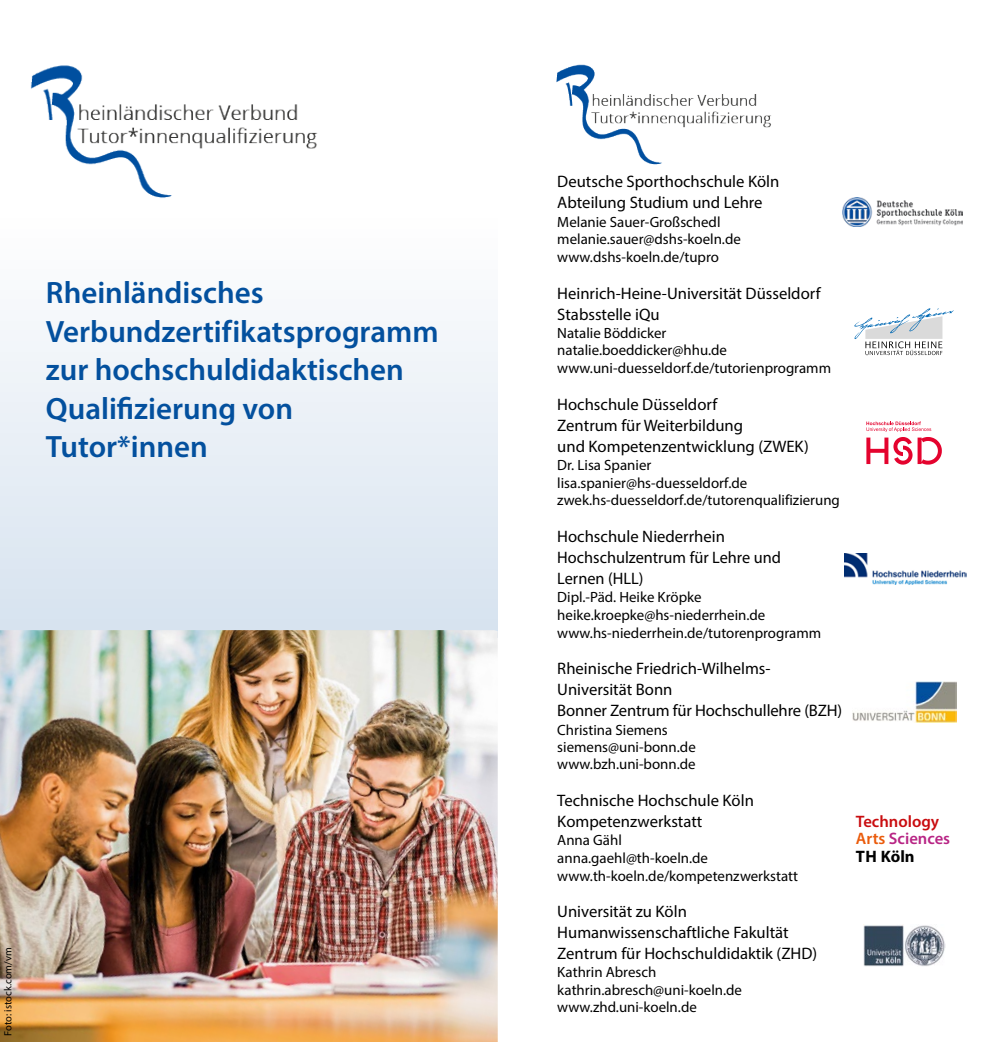
<style>
.page{position:relative;width:993px;height:1042px;background:#fff}
.page>*{position:absolute;margin:0;border:0;box-sizing:border-box;transform-origin:0 0}
.t1{font:600 30.97px/38.5px "Myriad Pro";color:#03509e}
.t2{font:16.62px/21px "Myriad Pro";color:#000}
.t3{font:600 16.62px/16.6px "Myriad Pro";color:#c90c0f}
.t4{font:700 16.62px "Myriad Pro";color:#000}
.t5{font:14.88px/17.7px "Myriad Pro";color:#000}
.t6{font:10.5px "Myriad Pro";color:#000}
.s1{color:#ea5b0b}
.s2{color:#b82585}
</style>
<div class="page">
<div style="left:0;top:211px;width:497px;height:426px;background:linear-gradient(to bottom,#fff,#d6e2ef)"></div>
<img style="left:0;top:630px;width:497px;height:412px">
<img style="left:30px;top:65px;width:288px;height:133px">
<img style="left:852px;top:681px;width:104px;height:42px">
<svg style="left:866px;top:421px;width:75px;height:44px"></svg>
<img style="left:863px;top:925px;width:82px;height:41px">
<img style="left:842px;top:197px;width:120px;height:29px">
<svg style="left:854px;top:308px;width:99px;height:47px"></svg>
<img style="left:844px;top:553px;width:122px;height:31px">
<img style="left:556px;top:64px;width:215px;height:101px">
<h1 class="t1" style="left:46px;top:273px;width:394px">Rheinländisches<br>Verbundzertifikatsprogramm zur hochschuldidaktischen<br>Qualifizierung von<br>Tutor*innen</h1>
<p class="t6" style="left:2px;top:1036px;width:90px;rotate:-90deg">Foto: istock.com/vm</p>
<p class="t2" style="left:557px;top:171px;width:223px">Deutsche Sporthochschule Köln<br>Abteilung Studium und Lehre</p>
<p class="t5" style="left:557px;top:212px;width:185px">Melanie Sauer-Großschedl melanie.sauer@dshs-koeln.de www.dshs-koeln.de/tupro</p>
<p class="t2" style="left:557px;top:282px;width:265px">Heinrich-Heine-Universität Düsseldorf<br>Stabsstelle iQu</p>
<p class="t5" style="left:557px;top:324px;width:275px">Natalie Böddicker natalie.boeddicker@hhu.de www.uni-duesseldorf.de/tutorienprogramm</p>
<p class="t2" style="left:557px;top:393px;width:253px">Hochschule Düsseldorf<br>Zentrum für Weiterbildung<br>und Kompetenzentwicklung (ZWEK)</p>
<p class="t5" style="left:557px;top:456px;width:284px">Dr. Lisa Spanier lisa.spanier@hs-duesseldorf.de zwek.hs-duesseldorf.de/tutorenqualifizierung</p>
<p class="t2" style="left:557px;top:526px;width:225px">Hochschule Niederrhein<br>Hochschulzentrum für Lehre und<br>Lernen (HLL)</p>
<p class="t5" style="left:557px;top:588px;width:265px">Dipl.-Päd. Heike Kröpke heike.kroepke@hs-niederrhein.de www.hs-niederrhein.de/tutorenprogramm</p>
<p class="t2" style="left:557px;top:658px;width:286px">Rheinische Friedrich-Wilhelms-<br>Universität Bonn<br>Bonner Zentrum für Hochschullehre (BZH)</p>
<p class="t5" style="left:557px;top:720px;width:140px">Christina Siemens siemens@uni-bonn.de www.bzh.uni-bonn.de</p>
<p class="t2" style="left:557px;top:789px;width:198px">Technische Hochschule Köln<br>Kompetenzwerkstatt</p>
<p class="t5" style="left:557px;top:831px;width:242px">Anna Gähl<br>anna.gaehl@th-koeln.de www.th-koeln.de/kompetenzwerkstatt</p>
<p class="t2" style="left:557px;top:901px;width:261px">Universität zu Köln<br>Humanwissenschaftliche Fakultät<br>Zentrum für Hochschuldidaktik (ZHD)</p>
<p class="t5" style="left:557px;top:963px;width:186px">Kathrin Abresch kathrin.abresch@uni-koeln.de www.zhd.uni-koeln.de</p>
<p class="t3" style="left:855px;top:813px;width:96px">Technology<br><span class="s1">Arts</span> <span class="s2">Sciences</span></p>
<p class="t4" style="left:855px;top:845px;width:60px">TH Köln</p>
</div>
